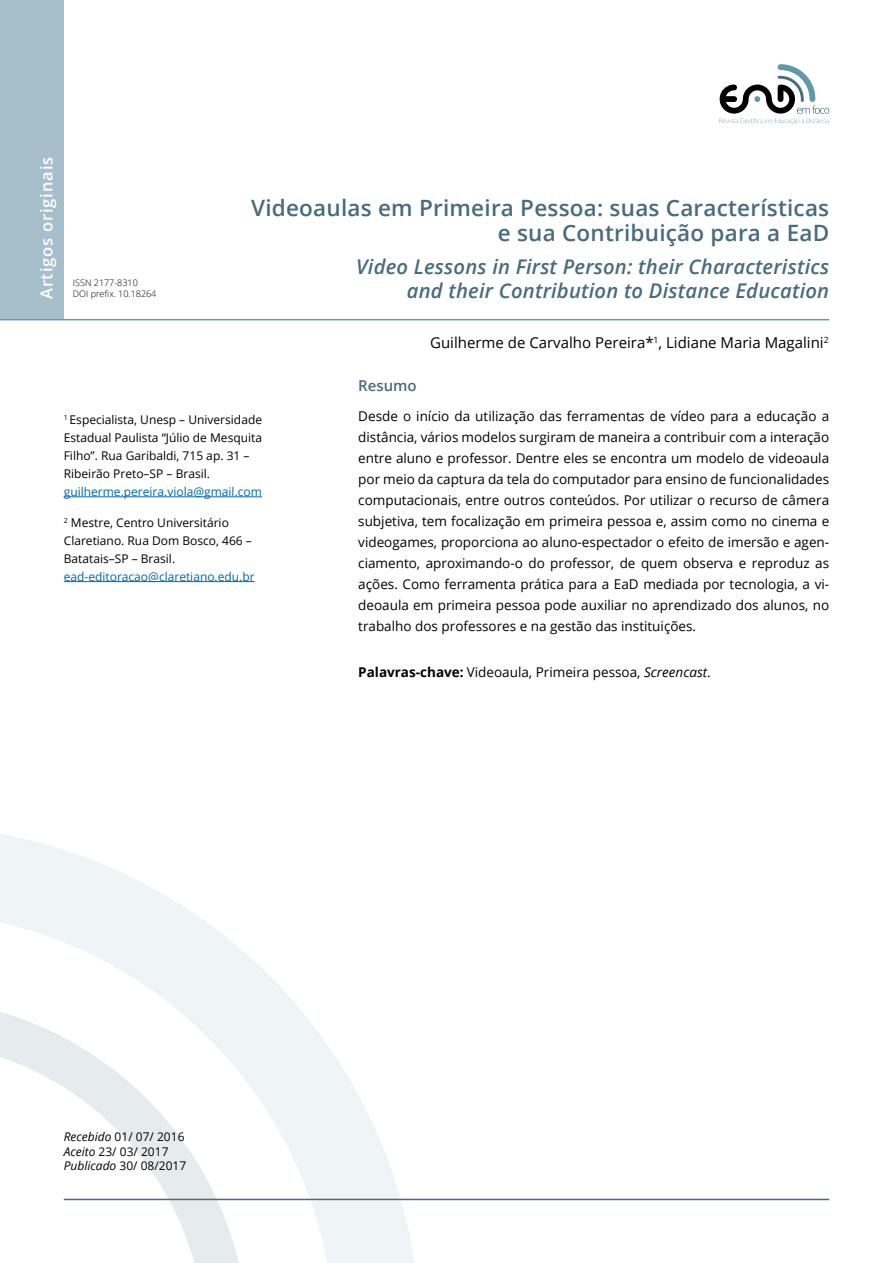
<style>
.page{position:relative;width:893px;height:1263px;background:#fff}
.page>*{position:absolute;margin:0;border:0;box-sizing:border-box;transform-origin:0 0}
.t1{font:600 22.5px/25.5px "Open Sans";letter-spacing:.01em;color:#486b7e;text-align:right}
.t2{font:italic 600 20.25px "Open Sans";letter-spacing:.01em;color:#486b7e}
.t3{font:600 16.5px "Open Sans";letter-spacing:.05em;color:#fff}
.t4{font:15px "Open Sans";color:#000}
.t5{font:600 15px "Open Sans";color:#486b7e}
.t6{font:13.5px/21px "Open Sans";color:#000;text-align:justify}
.t7{font:12px/18px "Open Sans";color:#000}
.t8{font:12px "Open Sans";color:#0066b1}
.t9{font:300 9px/10.8px "Open Sans";color:#000}
.s1{font-weight:700}
.s2{font-style:italic}
</style>
<div class="page">
<svg style="left:0;top:834px;width:415px;height:429px"></svg>
<hr style="left:64px;top:1199px;width:765px;height:1px;background:#486b7e">
<svg style="left:720px;top:64px;width:109px;height:60px"></svg>
<div style="left:0;top:0;width:64px;height:319px;background:#a7bfcb"></div>
<hr style="left:0;top:319px;width:829px;height:1px;background:#6199af">
<hr style="left:64px;top:496px;width:198px;height:1px;background:#0066b1">
<hr style="left:64px;top:581px;width:191px;height:1px;background:#0066b1">
<p class="t3" style="left:35px;top:299px;width:144px;rotate:-90deg">Artigos originais</p>
<p class="t9" style="left:73px;top:277px;width:85px">ISSN 2177-8310<br>DOI prefix. 10.18264</p>
<h1 class="t1" style="left:251px;top:194px;width:580px">Videoaulas em Primeira Pessoa: suas Características e sua Contribuição para a EaD</h1>
<h2 class="t2" style="left:356px;top:253px;width:474px">Video Lessons in First Person: their Characteristics</h2>
<h2 class="t2" style="left:407px;top:277px;width:424px">and their Contribution to Distance Education</h2>
<p class="t4" style="left:430px;top:333px;width:400px">Guilherme de Carvalho Pereira*<sup>1</sup>, Lidiane Maria Magalini<sup>2</sup></p>
<p class="t7" style="left:64px;top:410px;width:200px"><sup>1</sup> Especialista, Unesp – Universidade Estadual Paulista “Júlio de Mesquita Filho”. Rua Garibaldi, 715 ap. 31 – Ribeirão Preto–SP – Brasil.</p>
<p class="t8" style="left:64px;top:483px;width:200px">guilherme.pereira.viola@gmail.com</p>
<p class="t7" style="left:64px;top:513px;width:190px"><sup>2</sup> Mestre, Centro Universitário<br>Claretiano. Rua Dom Bosco, 466 –<br>Batatais–SP – Brasil.</p>
<p class="t8" style="left:64px;top:568px;width:192px">ead-editoracao@claretiano.edu.br</p>
<p class="t5" style="left:358px;top:375px;width:60px">Resumo</p>
<p class="t6" style="left:358px;top:405px;width:472px">Desde o início da utilização das ferramentas de vídeo para a educação a distância, vários modelos surgiram de maneira a contribuir com a interação entre aluno e professor. Dentre eles se encontra um modelo de videoaula por meio da captura da tela do computador para ensino de funcionalidades computacionais, entre outros conteúdos. Por utilizar o recurso de câmera subjetiva, tem focalização em primeira pessoa e, assim como no cinema e videogames, proporciona ao aluno-espectador o efeito de imersão e agen&shy;ciamento, aproximando-o do professor, de quem observa e reproduz as ações. Como ferramenta prática para a EaD mediada por tecnologia, a vi&shy;deoaula em primeira pessoa pode auxiliar no aprendizado dos alunos, no trabalho dos professores e na gestão das instituições.</p>
<p class="t6" style="left:358px;top:661px;width:354px"><span class="s1">Palavras-chave:</span> Videoaula, Primeira pessoa, <span class="s2">Screencast</span>.</p>
<p class="t7" style="left:64px;top:1129px;width:124px;line-height:14.4px"><span class="s2">Recebido</span> 01/ 07/ 2016<br><span class="s2">Aceito</span> 23/ 03/ 2017<br><span class="s2">Publicado</span> 30/ 08/2017</p>
</div>
